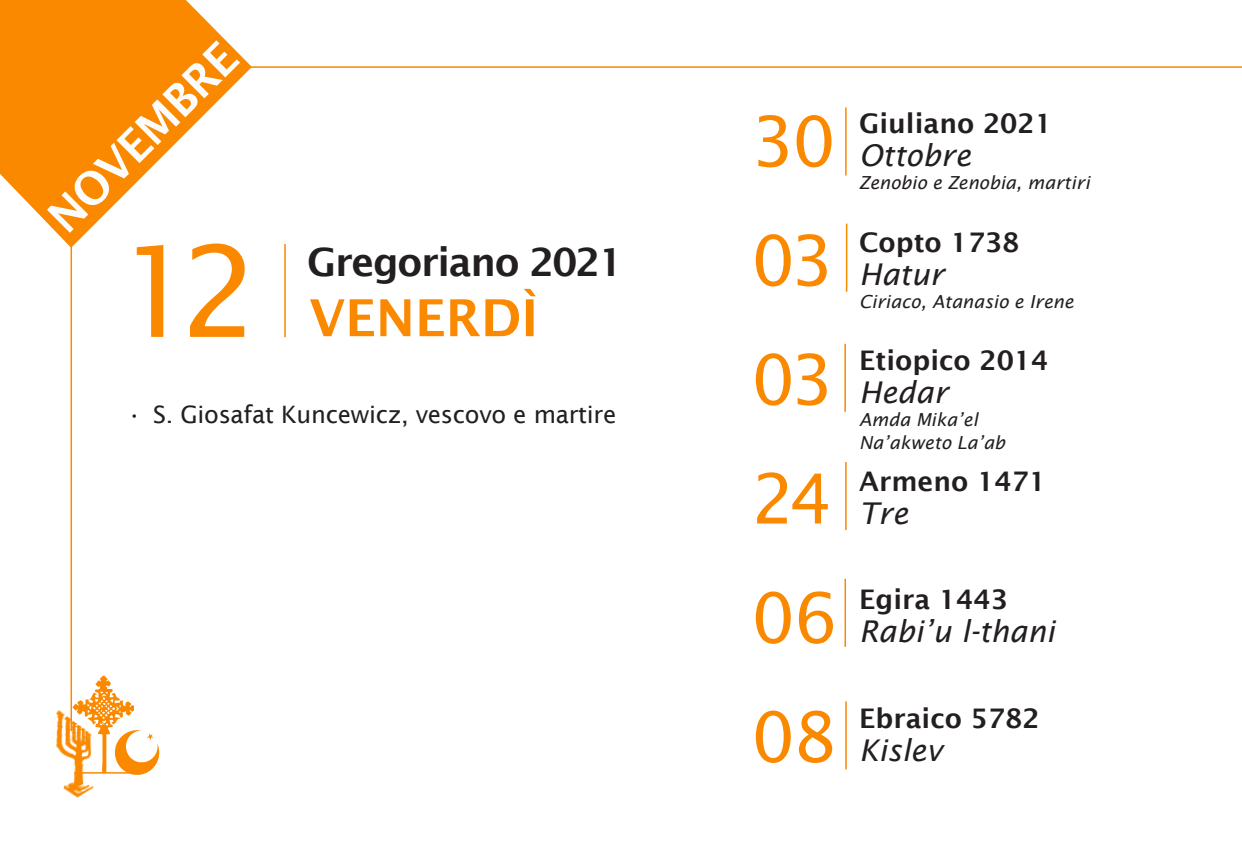
<style>
.page{position:relative;width:1242px;height:850px;background:#fff}
.page>*{position:absolute;margin:0;border:0;box-sizing:border-box;transform-origin:0 0}
.t1{font:126px "Lucida Sans";color:#fa8900}
.t2{font:69px "Lucida Sans";letter-spacing:-.05em;color:#fa8900}
.Settimana_BIG{font:600 51px "Lucida Sans";color:#fa8900}
.t3{font:600 45px "Lucida Sans";color:#fcfcfc}
.t4{font:600 39px "Lucida Sans";letter-spacing:-.035em;color:#231f20}
.testo_-_mese{font:italic 30px "Lucida Sans";color:#231f20}
.testo_-_calendario{font:italic 30px "Lucida Sans";color:#231f20}
.testo_-_calendario-2{font:600 27px "Lucida Sans";color:#231f20}
.t5{font:24px "Lucida Sans";letter-spacing:-.01em;color:#231f20}
.testo_-_feste{font:italic 18px "Lucida Sans";color:#231f20}
</style>
<div class="page">
<svg style="left:0;top:0;width:251px;height:248px;fill:#fa8900"></svg>
<hr style="left:71px;top:233px;width:1px;height:498px;background:#fa8900">
<hr style="left:284px;top:244px;width:2px;height:93px;background:#fa8900">
<hr style="left:249px;top:66px;width:993px;height:2px;background:#fa8900">
<hr style="left:845px;top:107px;width:1px;height:68px;background:#fa8900">
<hr style="left:846px;top:224px;width:1px;height:68px;background:#fa8900">
<hr style="left:844px;top:344px;width:2px;height:68px;background:#fa8900">
<hr style="left:845px;top:462px;width:1px;height:68px;background:#fa8900">
<hr style="left:844px;top:579px;width:2px;height:68px;background:#fa8900">
<hr style="left:845px;top:701px;width:2px;height:68px;background:#fa8900">
<img style="left:113px;top:730px;width:47px;height:45px">
<img style="left:77px;top:675px;width:56px;height:97px">
<img style="left:56px;top:703px;width:43px;height:95px">
<hr style="left:74px;top:772px;width:63px;height:1px;background:#fa8900">
<h3 class="t3" style="left:38px;top:206px;width:248px;rotate:-45deg">NOVEMBRE</h3>
<h1 class="t1" style="left:118px;top:220px;width:142px">12</h1>
<h3 class="t4" style="left:307px;top:240px;width:317px">Gregoriano 2021</h3>
<p class="Settimana_BIG" style="left:309px;top:289px;width:230px">VENERDÌ</p>
<p class="t5" style="left:127px;top:400px;width:491px">• S. Giosafat Kuncewicz, vescovo e martire</p>
<p class="t2" style="left:751px;top:102px;width:86px">30</p>
<p class="t2" style="left:751px;top:221px;width:84px">03</p>
<p class="t2" style="left:751px;top:340px;width:84px">03</p>
<p class="t2" style="left:751px;top:459px;width:83px">24</p>
<p class="t2" style="left:751px;top:578px;width:88px">06</p>
<p class="t2" style="left:751px;top:697px;width:87px">08</p>
<p class="testo_-_calendario-2" style="left:859px;top:108px;width:194px">Giuliano 2021</p>
<p class="testo_-_mese" style="left:859px;top:138px;width:113px">Ottobre</p>
<p class="testo_-_feste" style="left:859px;top:173px;width:232px">Zenobio e Zenobia, martiri</p>
<p class="testo_-_calendario-2" style="left:859px;top:227px;width:162px">Copto 1738</p>
<p class="testo_-_calendario" style="left:859px;top:257px;width:86px">Hatur</p>
<p class="testo_-_feste" style="left:859px;top:291px;width:216px">Ciriaco, Atanasio e Irene</p>
<p class="testo_-_calendario-2" style="left:859px;top:345px;width:191px">Etiopico 2014</p>
<p class="testo_-_mese" style="left:859px;top:375px;width:90px">Hedar</p>
<p class="testo_-_feste" style="left:859px;top:410px;width:120px">Amda Mika’el</p>
<p class="testo_-_feste" style="left:859px;top:433px;width:147px">Na’akweto La’ab</p>
<p class="testo_-_calendario-2" style="left:859px;top:465px;width:188px">Armeno 1471</p>
<p class="testo_-_mese" style="left:859px;top:495px;width:50px">Tre</p>
<p class="testo_-_calendario-2" style="left:859px;top:584px;width:150px">Egira 1443</p>
<p class="testo_-_mese" style="left:859px;top:614px;width:197px">Rabi’u l-thani</p>
<p class="testo_-_calendario-2" style="left:859px;top:702px;width:182px">Ebraico 5782</p>
<p class="testo_-_mese" style="left:859px;top:732px;width:85px">Kislev</p>
</div>
